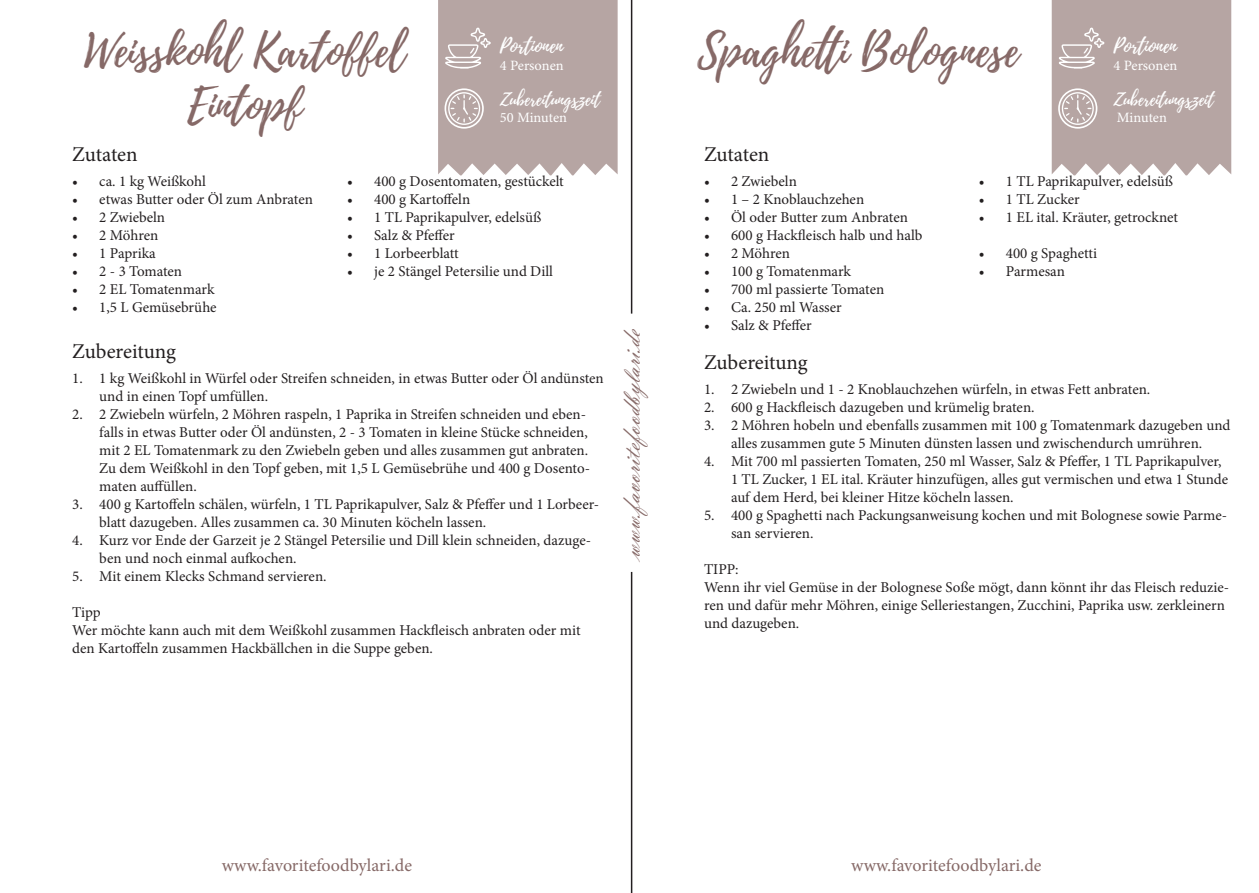
<style>
.page{position:relative;width:1259px;height:893px;background:#fff}
.page>*{position:absolute;margin:0;border:0;box-sizing:border-box;transform-origin:0 0}
.t1{font:45px/54px "Playlist Script";color:#866967;text-align:center}
.t2{font:27px "Vladimir Script";color:#866967}
.t3{font:21px "Minion Pro";letter-spacing:-.005em;color:#231f20}
.t4{font:20.25px "Playlist Script";color:#fff}
.t5{font:18px "Minion Pro";color:#866967}
.t6{font:18px "Playlist Script";color:#fff}
.t7{font:15px/18px "Minion Pro";color:#231f20}
.t8{font:14.25px "Minion Variable Concept";letter-spacing:-.005em;color:#fff}
</style>
<div class="page">
<hr style="left:631px;top:0;width:1px;height:314px;background:#231f20">
<hr style="left:631px;top:572px;width:1px;height:321px;background:#231f20">
<svg style="left:438px;top:0;width:179px;height:175px;background:#baaaa8"></svg>
<svg style="left:1051px;top:0;width:180px;height:175px;background:#baaaa8"></svg>
<h1 class="t1" style="left:84px;top:25px;width:322px">Weisskohl Kartoffel<br>Eintopf</h1>
<h3 class="t3" style="left:72px;top:140px;width:67px">Zutaten</h3>
<h3 class="t4" style="left:500px;top:32px;width:65px">Portionen</h3>
<p class="t8" style="left:500px;top:55px;width:65px">4 Personen</p>
<p class="t6" style="left:500px;top:87px;width:101px">Zubereitungszeit</p>
<p class="t8" style="left:500px;top:108px;width:69px">50 Minuten</p>
<p class="t7" style="left:72px;top:173px;width:135px">• ca. 1 kg Weißkohl</p>
<p class="t7" style="left:72px;top:191px;width:242px">• etwas Butter oder Öl zum Anbraten</p>
<p class="t7" style="left:72px;top:209px;width:94px">• 2 Zwiebeln</p>
<p class="t7" style="left:72px;top:227px;width:88px">• 2 Möhren</p>
<p class="t7" style="left:72px;top:245px;width:85px">• 1 Paprika</p>
<p class="t7" style="left:72px;top:263px;width:111px">• 2 - 3 Tomaten</p>
<p class="t7" style="left:72px;top:281px;width:144px">• 2 EL Tomatenmark</p>
<p class="t7" style="left:72px;top:299px;width:146px">• 1,5 L Gemüsebrühe</p>
<h3 class="t3" style="left:72px;top:337px;width:105px">Zubereitung</h3>
<p class="t7" style="left:347px;top:173px;width:218px">• 400 g Dosentomaten, gestückelt</p>
<p class="t7" style="left:347px;top:191px;width:125px">• 400 g Kartoffeln</p>
<p class="t7" style="left:347px;top:209px;width:195px">• 1 TL Paprikapulver, edelsüß</p>
<p class="t7" style="left:347px;top:227px;width:109px">• Salz &amp; Pfeffer</p>
<p class="t7" style="left:347px;top:245px;width:113px">• 1 Lorbeerblatt</p>
<p class="t7" style="left:347px;top:263px;width:207px">• je 2 Stängel Petersilie und Dill</p>
<p class="t7" style="left:99px;top:369px;width:506px;text-indent:-27px">1. 1 kg Weißkohl in Würfel oder Streifen schneiden, in etwas Butter oder Öl andünsten und in einen Topf umfüllen.</p>
<p class="t7" style="left:99px;top:405px;width:492px;text-indent:-27px">2. 2 Zwiebeln würfeln, 2 Möhren raspeln, 1 Paprika in Streifen schneiden und eben&shy;falls in etwas Butter oder Öl andünsten, 2 - 3 Tomaten in kleine Stücke schneiden, mit 2 EL Tomatenmark zu den Zwiebeln geben und alles zusammen gut anbraten.<br>Zu dem Weißkohl in den Topf geben, mit 1,5 L Gemüsebrühe und 400 g Dosento&shy;maten auffüllen.</p>
<p class="t7" style="left:99px;top:495px;width:501px;text-indent:-27px">3. 400 g Kartoffeln schälen, würfeln, 1 TL Paprikapulver, Salz &amp; Pfeffer und 1 Lorbeer&shy;blatt dazugeben. Alles zusammen ca. 30 Minuten köcheln lassen.</p>
<p class="t7" style="left:99px;top:531px;width:493px;text-indent:-27px">4. Kurz vor Ende der Garzeit je 2 Stängel Petersilie und Dill klein schneiden, dazuge&shy;ben und noch einmal aufkochen.</p>
<p class="t7" style="left:72px;top:567px;width:256px">5. Mit einem Klecks Schmand servieren.</p>
<p class="t7" style="left:72px;top:603px;width:510px">Tipp<br>Wer möchte kann auch mit dem Weißkohl zusammen Hackfleisch anbraten oder mit den Kartoffeln zusammen Hackbällchen in die Suppe geben.</p>
<h2 class="t2" style="left:615px;top:559px;width:235px;rotate:-90deg">www.favoritefoodbylari.de</h2>
<h1 class="t1" style="left:697px;top:25px;width:323px">Spaghetti Bolognese</h1>
<h3 class="t3" style="left:704px;top:140px;width:67px">Zutaten</h3>
<h3 class="t4" style="left:1113px;top:32px;width:65px">Portionen</h3>
<p class="t8" style="left:1113px;top:55px;width:65px">4 Personen</p>
<p class="t6" style="left:1113px;top:87px;width:101px">Zubereitungszeit</p>
<p class="t8" style="left:1117px;top:108px;width:51px">Minuten</p>
<p class="t7" style="left:704px;top:173px;width:94px">• 2 Zwiebeln</p>
<p class="t7" style="left:704px;top:191px;width:162px">• 1 – 2 Knoblauchzehen</p>
<p class="t7" style="left:704px;top:209px;width:205px">• Öl oder Butter zum Anbraten</p>
<p class="t7" style="left:704px;top:227px;width:220px">• 600 g Hackfleisch halb und halb</p>
<p class="t7" style="left:704px;top:245px;width:88px">• 2 Möhren</p>
<p class="t7" style="left:704px;top:263px;width:148px">• 100 g Tomatenmark</p>
<p class="t7" style="left:704px;top:281px;width:182px">• 700 ml passierte Tomaten</p>
<p class="t7" style="left:704px;top:299px;width:139px">• Ca. 250 ml Wasser</p>
<p class="t7" style="left:704px;top:317px;width:109px">• Salz &amp; Pfeffer</p>
<h3 class="t3" style="left:704px;top:348px;width:105px">Zubereitung</h3>
<p class="t7" style="left:979px;top:173px;width:195px">• 1 TL Paprikapulver, edelsüß</p>
<p class="t7" style="left:979px;top:191px;width:102px">• 1 TL Zucker</p>
<p class="t7" style="left:979px;top:209px;width:201px">• 1 EL ital. Kräuter, getrocknet</p>
<p class="t7" style="left:979px;top:245px;width:120px">• 400 g Spaghetti</p>
<p class="t7" style="left:979px;top:263px;width:88px">• Parmesan</p>
<p class="t7" style="left:704px;top:380px;width:448px">1. 2 Zwiebeln und 1 - 2 Knoblauchzehen würfeln, in etwas Fett anbraten.</p>
<p class="t7" style="left:704px;top:398px;width:332px">2. 600 g Hackfleisch dazugeben und krümelig braten.</p>
<p class="t7" style="left:704px;top:416px;width:528px;text-align:center">3. 2 Möhren hobeln und ebenfalls zusammen mit 100 g Tomatenmark dazugeben und alles zusammen gute 5 Minuten dünsten lassen und zwischendurch umrühren.</p>
<p class="t7" style="left:731px;top:452px;width:499px;text-indent:-27px">4. Mit 700 ml passierten Tomaten, 250 ml Wasser, Salz &amp; Pfeffer, 1 TL Paprikapulver,<br>1 TL Zucker, 1 EL ital. Kräuter hinzufügen, alles gut vermischen und etwa 1 Stunde auf dem Herd, bei kleiner Hitze köcheln lassen.</p>
<p class="t7" style="left:731px;top:506px;width:497px;text-indent:-27px">5. 400 g Spaghetti nach Packungsanweisung kochen und mit Bolognese sowie Parme&shy;san servieren.</p>
<p class="t7" style="left:704px;top:560px;width:527px">TIPP:<br>Wenn ihr viel Gemüse in der Bolognese Soße mögt, dann könnt ihr das Fleisch reduzie&shy;ren und dafür mehr Möhren, einige Selleriestangen, Zucchini, Paprika usw. zerkleinern und dazugeben.</p>
<p class="t5" style="left:222px;top:853px;width:192px">www.favoritefoodbylari.de</p>
<p class="t5" style="left:851px;top:853px;width:192px">www.favoritefoodbylari.de</p>
</div>
